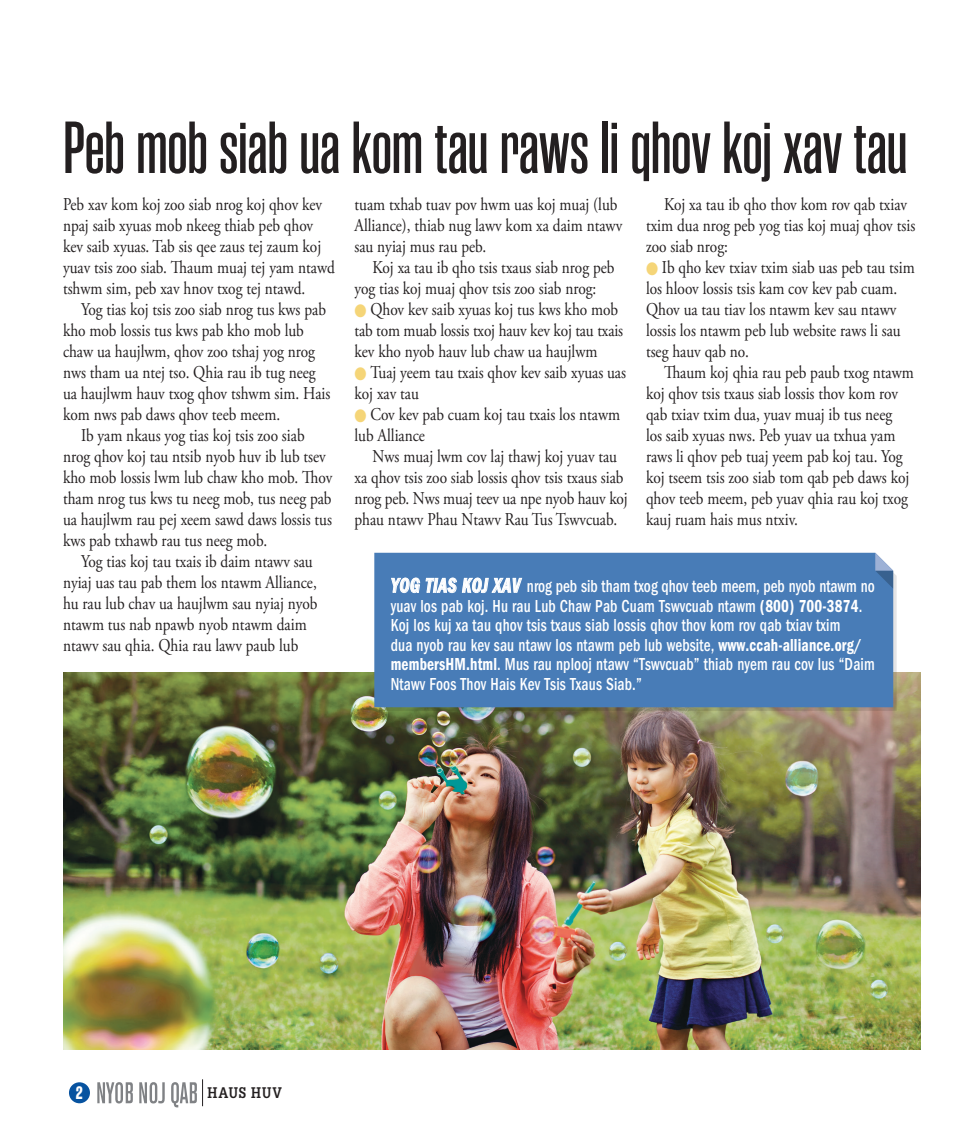
<style>
.page{position:relative;width:972px;height:1134px;background:#fff}
.page>*{position:absolute;margin:0;border:0;box-sizing:border-box;transform-origin:0 0}
._1_HM_HEAD__28-48pt{font:600 73.5px "Rama Gothic M";letter-spacing:-.005em;color:#231f20}
._1_HM_BODY{font:18px/21px "Adobe Garamond Pro";color:#231f20;scale:.85 1}
._5_EN_CTA_head_rever{font:500 condensed 18px/19.5px "ITC Franklin Gothic Std";letter-spacing:.01em;color:#fff;scale:.85 1}
._1_HM_body_no_indent{font:18px/21px "Adobe Garamond Pro";color:#231f20;scale:.85 1}
.t1{font:700 18px "Rama Gothic E";color:#fff}
.t2{font:700 15px "Glypha LT Std";letter-spacing:.085em;color:#231f20;scale:.85 1}
.s1{color:#f5d578}
.s2{font-family:"ITC Franklin Gothic Std Dm Cd It";font-weight:400;font-stretch:normal;font-size:21px}
.s3{font-family:"ITC Franklin Gothic Std Dm Cd";font-weight:400;font-stretch:normal}
</style>
<div class="page">
<div style="left:69px;top:1082px;width:21px;height:21px;background:#0753a0;border-radius:50%"></div>
<svg style="left:97px;top:1079px;width:106px;height:28px"></svg>
<img style="left:64px;top:672px;width:856px;height:378px">
<svg style="left:379px;top:570px;width:518px;height:141px;background:#8a8d74"></svg>
<div style="left:374px;top:553px;width:519px;height:154px;background:#487cb7"></div>
<svg style="left:875px;top:553px;width:18px;height:36px"></svg>
<svg style="left:391px;top:577px;width:132px;height:16px;background:#85a7cf"></svg>
<p class="_1_HM_HEAD__28-48pt" style="left:63px;top:111px;width:846px">Peb mob siab ua kom tau raws li qhov koj xav tau</p>
<p class="_1_HM_BODY" style="left:354px;top:194px;width:317px">tuam txhab tuav pov hwm uas koj muaj (lub<br>Alliance), thiab nug lawv kom xa daim ntawv sau nyiaj mus rau peb.</p>
<p class="_1_HM_BODY" style="left:354px;top:257px;width:307px;text-indent:18px">Koj xa tau ib qho tsis txaus siab nrog peb yog tias koj muaj qhov tsis zoo siab nrog:</p>
<p class="_1_HM_BODY" style="left:354px;top:299px;width:317px"><span class="s1">●●</span> Qhov kev saib xyuas koj tus kws kho mob tab tom muab lossis txoj hauv kev koj tau txais kev kho nyob hauv lub chaw ua haujlwm</p>
<p class="_1_HM_BODY" style="left:354px;top:362px;width:321px"><span class="s1">●●</span> Tuaj yeem tau txais qhov kev saib xyuas uas koj xav tau</p>
<p class="_1_HM_BODY" style="left:354px;top:404px;width:314px"><span class="s1">●●</span> Cov kev pab cuam koj tau txais los ntawm lub Alliance</p>
<p class="_1_HM_BODY" style="left:354px;top:446px;width:323px;text-align:center">Nws muaj lwm cov laj thawj koj yuav tau<br>xa qhov tsis zoo siab lossis qhov tsis txaus siab nrog peb. Nws muaj teev ua npe nyob hauv koj phau ntawv Phau Ntawv Rau Tus Tswvcuab.</p>
<p class="_1_HM_body_no_indent" style="left:63px;top:194px;width:321px">Peb xav kom koj zoo siab nrog koj qhov kev npaj saib xyuas mob nkeeg thiab peb qhov kev saib xyuas. Tab sis qee zaus tej zaum koj yuav tsis zoo siab. Thaum muaj tej yam ntawd tshwm sim, peb xav hnov txog tej ntawd.</p>
<p class="_1_HM_BODY" style="left:63px;top:299px;width:316px;text-indent:18px">Yog tias koj tsis zoo siab nrog tus kws pab kho mob lossis tus kws pab kho mob lub chaw ua haujlwm, qhov zoo tshaj yog nrog nws tham ua ntej tso. Qhia rau ib tug neeg ua haujlwm hauv txog qhov tshwm sim. Hais kom nws pab daws qhov teeb meem.</p>
<p class="_1_HM_BODY" style="left:63px;top:425px;width:318px;text-indent:18px">Ib yam nkaus yog tias koj tsis zoo siab nrog qhov koj tau ntsib nyob huv ib lub tsev kho mob lossis lwm lub chaw kho mob. Thov tham nrog tus kws tu neeg mob, tus neeg pab ua haujlwm rau pej xeem sawd daws lossis tus kws pab txhawb rau tus neeg mob.</p>
<p class="_1_HM_BODY" style="left:63px;top:551px;width:301px;text-indent:18px">Yog tias koj tau txais ib daim ntawv sau nyiaj uas tau pab them los ntawm Alliance, hu rau lub chav ua haujlwm sau nyiaj nyob ntawm tus nab npawb nyob ntawm daim ntawv sau qhia. Qhia rau lawv paub lub</p>
<p class="_1_HM_BODY" style="left:646px;top:194px;width:318px;text-indent:18px">Koj xa tau ib qho thov kom rov qab txiav txim dua nrog peb yog tias koj muaj qhov tsis zoo siab nrog:</p>
<p class="_1_HM_BODY" style="left:646px;top:257px;width:318px"><span class="s1">●●</span> Ib qho kev txiav txim siab uas peb tau tsim los hloov lossis tsis kam cov kev pab cuam.<br>Qhov ua tau tiav los ntawm kev sau ntawv lossis los ntawm peb lub website raws li sau tseg hauv qab no.</p>
<p class="_1_HM_BODY" style="left:646px;top:362px;width:317px;text-indent:18px">Thaum koj qhia rau peb paub txog ntawm koj qhov tsis txaus siab lossis thov kom rov qab txiav txim dua, yuav muaj ib tus neeg<br>los saib xyuas nws. Peb yuav ua txhua yam raws li qhov peb tuaj yeem pab koj tau. Yog koj tseem tsis zoo siab tom qab peb daws koj qhov teeb meem, peb yuav qhia rau koj txog kauj ruam hais mus ntxiv.</p>
<p class="_5_EN_CTA_head_rever" style="left:391px;top:577px;width:571px"><span class="s2">YOG TIAS KOJ XAV</span> nrog peb sib tham txog qhov teeb meem, peb nyob ntawm no yuav los pab koj. Hu rau Lub Chaw Pab Cuam Tswvcuab ntawm <span class="s3">(800) 700-3874</span>.<br>Koj los kuj xa tau qhov tsis txaus siab lossis qhov thov kom rov qab txiav txim<br>dua nyob rau kev sau ntawv los ntawm peb lub website, <span class="s3">www.ccah-alliance.org/ membersHM.html</span>. Mus rau nplooj ntawv “Tswvcuab” thiab nyem rau cov lus “Daim Ntawv Foos Thov Hais Kev Tsis Txaus Siab.”</p>
<p class="t1" style="left:76px;top:1083px;width:8px">2</p>
<p class="t2" style="left:208px;top:1083px;width:89px">HAUS HUV</p>
</div>
